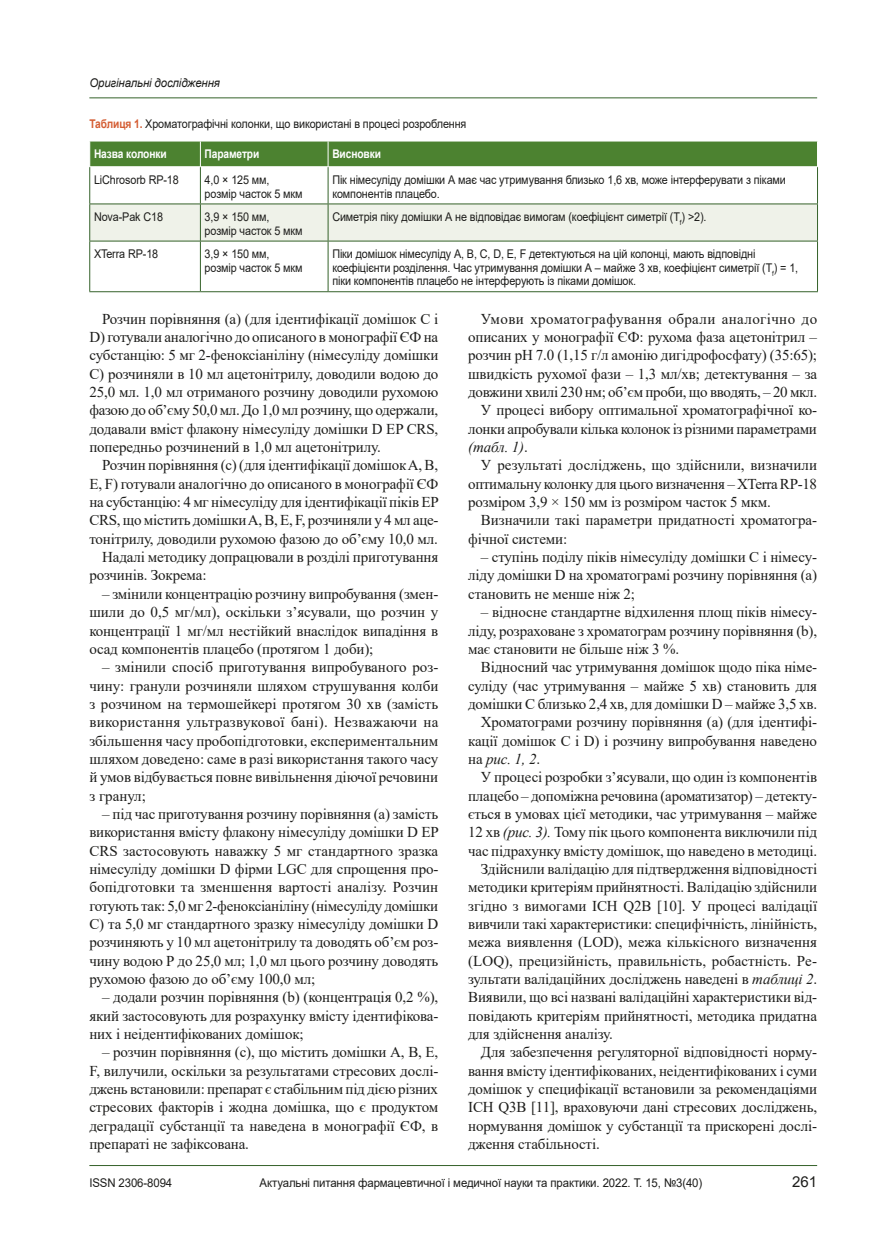
<style>
.page{position:relative;width:881px;height:1234px;background:#fff}
.page>*{position:absolute;margin:0;border:0;box-sizing:border-box;transform-origin:0 0}
.tecst{font:15px/18.3px "Times New Roman";letter-spacing:-.01em;color:#1d1d1b;text-align:justify}
.t1{font:15px "Arial";color:#1d1d1b}
.таблица_тело_влево{font:12px/13.5px "Arial";letter-spacing:-.01em;color:#1d1d1b;scale:.9 1}
.таблица_тело_влево-2{font:12px "Arial";letter-spacing:-.01em;color:#1d1d1b;scale:.95 1}
.таблица_назва{font:12px "Arial";letter-spacing:-.01em;color:#1d1d1b;scale:.9 1}
.таблица_шапка{font:700 12px "Arial";letter-spacing:-.01em;color:#fff;scale:.85 1}
.Колонтитул_автор_наз{font:italic 12px "Arial";letter-spacing:-.01em;color:#1d1d1b;scale:.95 1}
.s1{font-weight:700;color:#d45d33}
.s2{font-style:italic}
</style>
<div class="page">
<hr style="left:89px;top:1164px;width:727px;height:1px;background:#35622a">
<hr style="left:89px;top:97px;width:727px;height:1px;background:#35622a">
<div style="left:90px;top:204px;width:726px;height:37px;background:#eff2e9"></div>
<div style="left:89px;top:141px;width:728px;height:25px;background:#4c8230"></div>
<hr style="left:89px;top:167px;width:1px;height:36px;background:#35622a">
<hr style="left:200px;top:167px;width:1px;height:36px;background:#35622a">
<hr style="left:327px;top:167px;width:1px;height:36px;background:#35622a">
<hr style="left:816px;top:167px;width:1px;height:36px;background:#35622a">
<hr style="left:89px;top:203px;width:111px;height:1px;background:#35622a">
<hr style="left:89px;top:204px;width:1px;height:37px;background:#35622a">
<hr style="left:200px;top:203px;width:128px;height:1px;background:#35622a">
<hr style="left:200px;top:204px;width:1px;height:37px;background:#35622a">
<hr style="left:328px;top:203px;width:489px;height:1px;background:#35622a">
<hr style="left:327px;top:204px;width:1px;height:37px;background:#35622a">
<hr style="left:816px;top:204px;width:1px;height:37px;background:#35622a">
<hr style="left:89px;top:241px;width:111px;height:1px;background:#35622a">
<hr style="left:89px;top:241px;width:1px;height:50px;background:#35622a">
<hr style="left:200px;top:241px;width:128px;height:1px;background:#35622a">
<hr style="left:200px;top:241px;width:1px;height:50px;background:#35622a">
<hr style="left:328px;top:241px;width:489px;height:1px;background:#35622a">
<hr style="left:327px;top:241px;width:1px;height:50px;background:#35622a">
<hr style="left:816px;top:241px;width:1px;height:50px;background:#35622a">
<hr style="left:89px;top:291px;width:111px;height:1px;background:#35622a">
<hr style="left:200px;top:291px;width:128px;height:1px;background:#35622a">
<hr style="left:328px;top:291px;width:489px;height:1px;background:#35622a">
<p class="Колонтитул_автор_наз" style="left:89px;top:75px;width:139px">Оригінальні дослідження</p>
<p class="таблица_назва" style="left:89px;top:115px;width:420px"><span class="s1">Таблиця 1.</span> Хроматографічні колонки, що використані в процесі розроблення</p>
<p class="таблица_шапка" style="left:94px;top:145px;width:87px">Назва колонки</p>
<p class="таблица_шапка" style="left:204px;top:145px;width:66px">Параметри</p>
<p class="таблица_шапка" style="left:332px;top:145px;width:59px">Висновки</p>
<p class="таблица_тело_влево" style="left:94px;top:173px;width:96px">LiChrosorb RP-18</p>
<p class="таблица_тело_влево" style="left:204px;top:173px;width:74px">4,0 × 125 мм,</p>
<p class="таблица_тело_влево" style="left:204px;top:186px;width:110px">розмір часток 5 мкм</p>
<p class="таблица_тело_влево" style="left:332px;top:173px;width:505px">Пік німесуліду домішки А має час утримування близько 1,6 хв, може інтерферувати з піками компонентів плацебо.</p>
<p class="таблица_тело_влево" style="left:94px;top:210px;width:78px">Nova-Pak C18</p>
<p class="таблица_тело_влево" style="left:204px;top:210px;width:74px">3,9 × 150 мм,</p>
<p class="таблица_тело_влево" style="left:204px;top:223px;width:110px">розмір часток 5 мкм</p>
<p class="таблица_тело_влево" style="left:94px;top:247px;width:73px">XTerra RP-18</p>
<p class="таблица_тело_влево" style="left:204px;top:247px;width:74px">3,9 × 150 мм,</p>
<p class="таблица_тело_влево" style="left:204px;top:261px;width:110px">розмір часток 5 мкм</p>
<p class="таблица_тело_влево" style="left:332px;top:210px;width:417px">Симетрія піку домішки А не відповідає вимогам (коефіцієнт симетрії (T<sub>f</sub>) ˃2).</p>
<p class="таблица_тело_влево" style="left:332px;top:247px;width:519px">Піки домішок німесуліду А, В, С, D, Е, F детектуються на цій колонці, мають відповідні коефіцієнти розділення. Час утримування домішки А – майже 3 хв, коефіцієнт симетрії (T<sub>f</sub>) = 1, піки компонентів плацебо не інтерферують із піками домішок.</p>
<p class="tecst" style="left:89px;top:309px;width:350px;text-indent:13px">Розчин порівняння (а) (для ідентифікації домішок С і D) готували аналогічно до описаного в монографії ЄФ на субстанцію: 5 мг 2-феноксіаніліну (німесуліду домішки С) розчиняли в 10 мл ацетонітрилу, доводили водою до 25,0 мл. 1,0 мл отриманого розчину доводили рухомою фазою до об’єму 50,0 мл. До 1,0 мл розчину, що одержали, додавали вміст флакону німесуліду домішки D EP CRS, попередньо розчинений в 1,0 мл ацетонітрилу.</p>
<p class="tecst" style="left:89px;top:455px;width:351px;text-indent:13px">Розчин порівняння (с) (для ідентифікації домішок A, B, E, F) готували аналогічно до описаного в монографії ЄФ на субстанцію: 4 мг німесуліду для ідентифікації піків EP CRS, що містить домішки A, B, E, F, розчиняли у 4 мл аце&shy;тонітрилу, доводили рухомою фазою до об’єму 10,0 мл.</p>
<p class="tecst" style="left:89px;top:547px;width:350px;text-indent:13px">Надалі методику допрацювали в розділі приготування розчинів. Зокрема:</p>
<p class="tecst" style="left:89px;top:584px;width:350px;text-indent:13px">– змінили концентрацію розчину випробування (змен&shy;шили до 0,5 мг/мл), оскільки з’ясували, що розчин у концентрації 1 мг/мл нестійкий внаслідок випадіння в осад компонентів плацебо (протягом 1 доби);</p>
<p class="tecst" style="left:89px;top:657px;width:350px;text-indent:13px">– змінили спосіб приготування випробуваного роз&shy;чину: гранули розчиняли шляхом струшування колби з розчином на термошейкері протягом 30 хв (замість використання ультразвукової бані). Незважаючи на збільшення часу пробопідготовки, експериментальним шляхом доведено: саме в разі використання такого часу й умов відбувається повне вивільнення діючої речовини з гранул;</p>
<p class="tecst" style="left:89px;top:804px;width:351px;text-indent:13px">– під час приготування розчину порівняння (а) замість використання вмісту флакону німесуліду домішки D EP CRS застосовують наважку 5 мг стандартного зразка німесуліду домішки D фірми LGC для спрощення про&shy;бопідготовки та зменшення вартості аналізу. Розчин готують так: 5,0 мг 2-феноксіаніліну (німесуліду домішки С) та 5,0 мг стандартного зразку німесуліду домішки D розчиняють у 10 мл ацетонітрилу та доводять об’єм роз&shy;чину водою Р до 25,0 мл; 1,0 мл цього розчину доводять рухомою фазою до об’єму 100,0 мл;</p>
<p class="tecst" style="left:89px;top:987px;width:350px;text-indent:13px">– додали розчин порівняння (b) (концентрація 0,2 %), який застосовують для розрахунку вмісту ідентифікова&shy;них і неідентифікованих домішок;</p>
<p class="tecst" style="left:89px;top:1042px;width:350px;text-indent:13px">– розчин порівняння (с), що містить домішки А, В, Е, F, вилучили, оскільки за результатами стресових дослі&shy;джень встановили: препарат є стабільним під дією різних стресових факторів і жодна домішка, що є продуктом деградації субстанції та наведена в монографії ЄФ, в препараті не зафіксована.</p>
<p class="tecst" style="left:468px;top:309px;width:350px;text-indent:13px">Умови хроматографування обрали аналогічно до описаних у монографії ЄФ: рухома фаза ацетонітрил – розчин рН 7.0 (1,15 г/л амонію дигідрофосфату) (35:65); швидкість рухомої фази – 1,3 мл/хв; детектування – за довжини хвилі 230 нм; об’єм проби, що вводять, – 20 мкл.</p>
<p class="tecst" style="left:468px;top:401px;width:350px;text-indent:13px">У процесі вибору оптимальної хроматографічної ко&shy;лонки апробували кілька колонок із різними параметрами <span class="s2">(табл. 1)</span>.</p>
<p class="tecst" style="left:468px;top:455px;width:350px;text-indent:13px">У результаті досліджень, що здійснили, визначили оптимальну колонку для цього визначення – XTerrа RP-18 розміром 3,9 × 150 мм із розміром часток 5 мкм.</p>
<p class="tecst" style="left:468px;top:510px;width:350px;text-indent:13px">Визначили такі параметри придатності хроматогра&shy;фічної системи:</p>
<p class="tecst" style="left:468px;top:547px;width:350px;text-indent:13px">– ступінь поділу піків німесуліду домішки С і німесу&shy;ліду домішки D на хроматограмі розчину порівняння (а) становить не менше ніж 2;</p>
<p class="tecst" style="left:468px;top:602px;width:350px;text-indent:13px">– відносне стандартне відхилення площ піків німесу&shy;ліду, розраховане з хроматограм розчину порівняння (b), має становити не більше ніж 3 %.</p>
<p class="tecst" style="left:468px;top:657px;width:350px;text-indent:13px">Відносний час утримування домішок щодо піка німе&shy;суліду (час утримування – майже 5 хв) становить для домішки С близько 2,4 хв, для домішки D – майже 3,5 хв.</p>
<p class="tecst" style="left:468px;top:712px;width:350px;text-indent:13px">Хроматограми розчину порівняння (а) (для ідентифі&shy;кації домішок С і D) і розчину випробування наведено на <span class="s2">рис. 1, 2</span>.</p>
<p class="tecst" style="left:468px;top:767px;width:350px;text-indent:13px">У процесі розробки з’ясували, що один із компонентів плацебо – допоміжна речовина (ароматизатор) – детекту&shy;ється в умовах цієї методики, час утримування – майже 12 хв <span class="s2">(рис. 3).</span> Тому пік цього компонента виключили під час підрахунку вмісту домішок, що наведено в методиці.</p>
<p class="tecst" style="left:468px;top:859px;width:350px;text-indent:13px">Здійснили валідацію для підтвердження відповідності методики критеріям прийнятності. Валідацію здійснили згідно з вимогами ICH Q2В [10]. У процесі валідації вивчили такі характеристики: специфічність, лінійність, межа виявлення (LOD), межа кількісного визначення (LOQ), прецизійність, правильність, робастність. Ре&shy;зультати валідаційних досліджень наведені в <span class="s2">таблиці 2</span>.<br>Виявили, що всі названі валідаційні характеристики від&shy;повідають критеріям прийнятності, методика придатна для здійснення аналізу.</p>
<p class="tecst" style="left:468px;top:1042px;width:350px;text-indent:13px">Для забезпечення регуляторної відповідності норму&shy;вання вмісту ідентифікованих, неідентифікованих і суми домішок у специфікації встановили за рекомендаціями ICH Q3B [11], враховуючи дані стресових досліджень, нормування домішок у субстанції та прискорені дослі&shy;дження стабільності.</p>
<p class="таблица_тело_влево-2" style="left:89px;top:1174px;width:89px">ISSN 2306-8094</p>
<p class="таблица_тело_влево-2" style="left:259px;top:1174px;width:467px">Актуальні питання фармацевтичної і медичної науки та практики. 2022. Т. 15, №3(40)</p>
<p class="t1" style="left:791px;top:1171px;width:27px">261</p>
</div>
